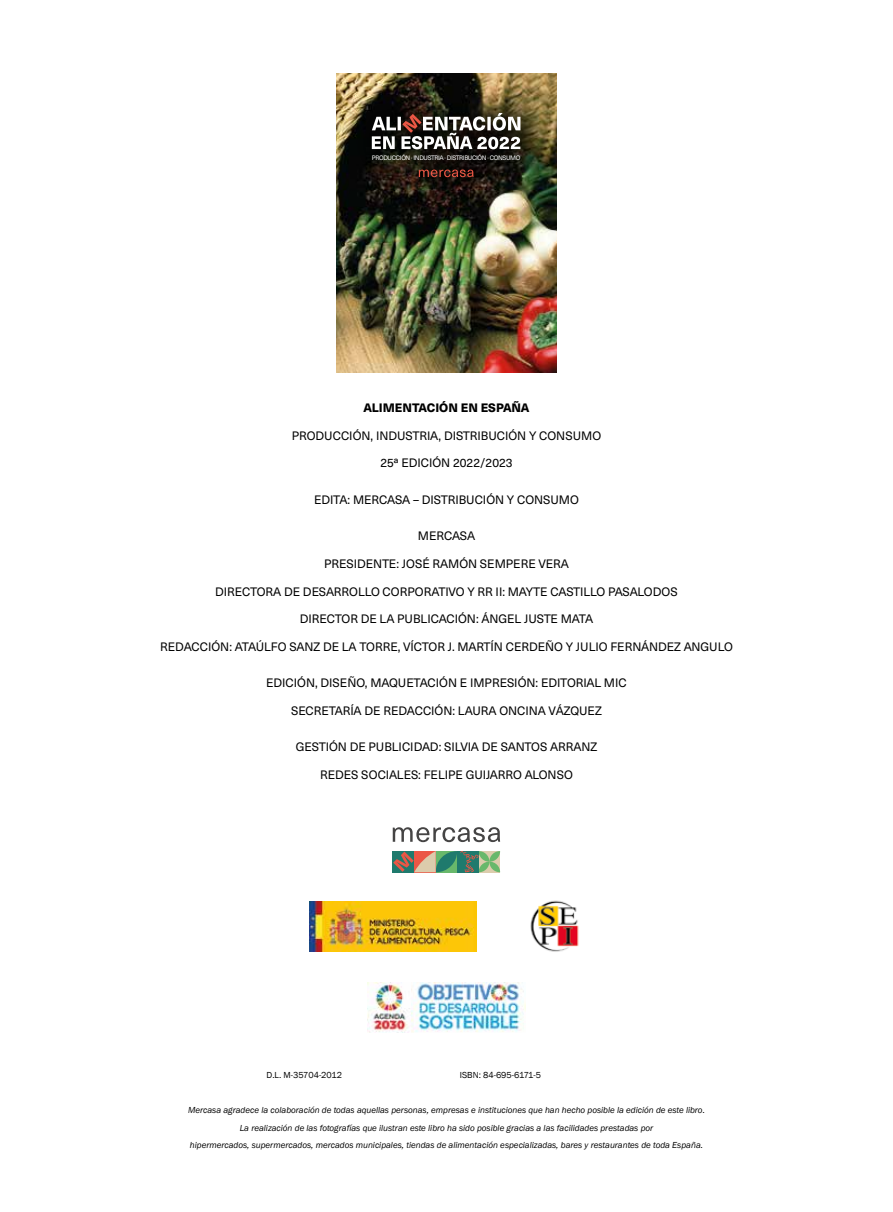
<style>
.page{position:relative;width:893px;height:1212px;background:#fff}
.page>*{position:absolute;margin:0;border:0;box-sizing:border-box;transform-origin:0 0}
.t1{font:12px "Neue Haas Unica";color:#000}
.t2{font:800 12px "Neue Haas Unica";color:#000}
.t3{font:italic 9px/17.5px "Franklin Gothic";color:#000;text-align:center}
.t4{font:9px "Franklin Gothic";color:#000}
.t5{font:6.3px "Neue Haas Unica";letter-spacing:-.05em;color:#fff}
</style>
<div class="page">
<img style="left:530px;top:900px;width:49px;height:52px">
<img style="left:309px;top:901px;width:167px;height:50px">
<img style="left:336px;top:74px;width:220px;height:298px">
<div style="left:344px;top:86px;width:203px;height:119px;background:#000;opacity:.75"></div>
<svg style="left:419px;top:170px;width:54px;height:7px"></svg>
<svg style="left:372px;top:113px;width:148px;height:36px"></svg>
<img style="left:368px;top:982px;width:42px;height:51px">
<img style="left:411px;top:982px;width:114px;height:51px">
<svg style="left:393px;top:827px;width:107px;height:15px"></svg>
<svg style="left:393px;top:851px;width:107px;height:21px;background:#788f71"></svg>
<p class="t5" style="left:372px;top:153px;width:150px">PRODUCCIÓN · INDUSTRIA · DISTRIBUCIÓN · CONSUMO</p>
<p class="t2" style="left:364px;top:398px;width:167px">ALIMENTACIÓN EN ESPAÑA</p>
<p class="t1" style="left:292px;top:427px;width:311px">PRODUCCIÓN, INDUSTRIA, DISTRIBUCIÓN Y CONSUMO</p>
<p class="t1" style="left:380px;top:454px;width:134px">25ª EDICIÓN 2022/2023</p>
<p class="t1" style="left:314px;top:491px;width:266px">EDITA: MERCASA – DISTRIBUCIÓN Y CONSUMO</p>
<p class="t1" style="left:418px;top:527px;width:59px">MERCASA</p>
<p class="t1" style="left:324px;top:555px;width:246px">PRESIDENTE: JOSÉ RAMÓN SEMPERE VERA</p>
<p class="t1" style="left:215px;top:582px;width:464px">DIRECTORA DE DESARROLLO CORPORATIVO Y RR II: MAYTE CASTILLO PASALODOS</p>
<p class="t1" style="left:300px;top:610px;width:295px">DIRECTOR DE LA PUBLICACIÓN: ÁNGEL JUSTE MATA</p>
<p class="t1" style="left:160px;top:638px;width:574px">REDACCIÓN: ATAÚLFO SANZ DE LA TORRE, VÍCTOR J. MARTÍN CERDEÑO Y JULIO FERNÁNDEZ ANGULO</p>
<p class="t1" style="left:266px;top:674px;width:362px">EDICIÓN, DISEÑO, MAQUETACIÓN E IMPRESIÓN: EDITORIAL MIC</p>
<p class="t1" style="left:291px;top:702px;width:312px">SECRETARÍA DE REDACCIÓN: LAURA ONCINA VÁZQUEZ</p>
<p class="t1" style="left:296px;top:738px;width:303px">GESTIÓN DE PUBLICIDAD: SILVIA DE SANTOS ARRANZ</p>
<p class="t1" style="left:320px;top:766px;width:254px">REDES SOCIALES: FELIPE GUIJARRO ALONSO</p>
<p class="t4" style="left:267px;top:1070px;width:77px">D.L. M-35704-2012</p>
<p class="t4" style="left:460px;top:1070px;width:83px">ISBN: 84-695-6171-5</p>
<p class="t3" style="left:188px;top:1101px;width:518px">Mercasa agradece la colaboración de todas aquellas personas, empresas e instituciones que han hecho posible la edición de este libro.<br>La realización de las fotografías que ilustran este libro ha sido posible gracias a las facilidades prestadas por<br>hipermercados, supermercados, mercados municipales, tiendas de alimentación especializadas, bares y restaurantes de toda España.</p>
</div>
